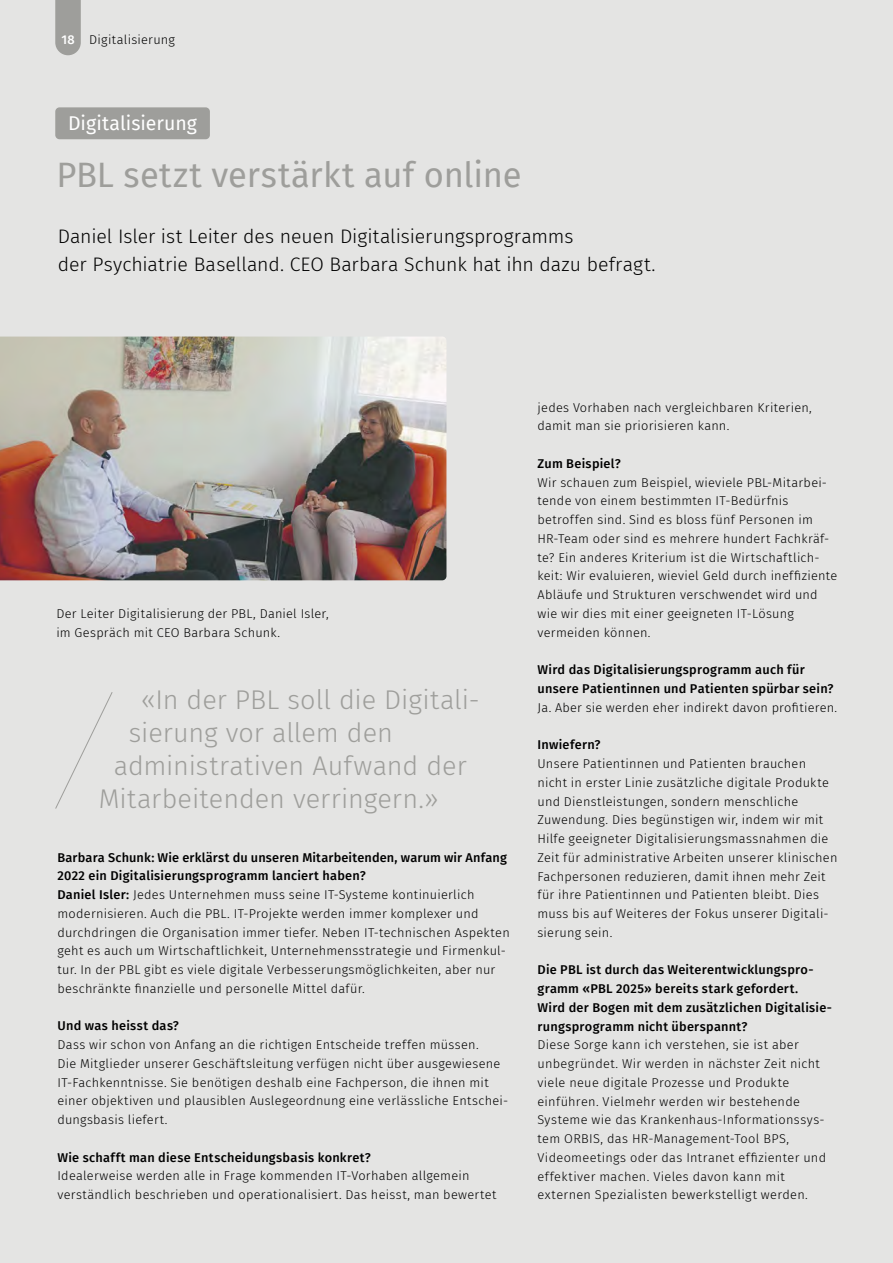
<style>
.page{position:relative;width:893px;height:1263px;background:#e4e4e3}
.page>*{position:absolute;margin:0;border:0;box-sizing:border-box;transform-origin:0 0}
.t1{font:34.5px "Fira Sans";color:#9e9e9b}
.t2{font:300 27px "Fira Sans";color:#9e9e9b}
.t3{font:300 19.5px/27.8px "Fira Sans";letter-spacing:-.005em;color:#000}
.t4{font:19.5px "Fira Sans";color:#fff}
.t5{font:300 12.75px/18.8px "Fira Sans";letter-spacing:.02em;color:#000}
.t6{font:500 12.75px/18.8px "Fira Sans";letter-spacing:.02em;color:#000}
.s1{font-weight:500;color:#fff}
.s2{font-weight:500}
</style>
<div class="page">
<svg style="left:55px;top:0;width:26px;height:55px"></svg>
<div style="left:55px;top:107px;width:155px;height:32px;background:#9e9e9b;border-radius:4px"></div>
<div style="left:55px;top:691px;width:58px;height:118px;background:#e4e4e3"></div>
<img style="left:0;top:337px;width:446px;height:243px">
<p class="t5" style="left:61px;top:30px;width:115px"><span class="s1">18</span> Digitalisierung</p>
<h3 class="t4" style="left:68px;top:109px;width:130px">Digitalisierung</h3>
<h1 class="t1" style="left:56px;top:148px;width:467px">PBL setzt verstärkt auf online</h1>
<h3 class="t3" style="left:58px;top:222px;width:599px">Daniel Isler ist Leiter des neuen Digitalisierungsprogramms<br>der Psychiatrie Baselland. CEO Barbara Schunk hat ihn dazu befragt.</h3>
<p class="t5" style="left:56px;top:604px;width:274px">Der Leiter Digitalisierung der PBL, Daniel Isler, im Gespräch mit CEO Barbara Schunk.</p>
<h2 class="t2" style="left:141px;top:680px;width:340px">«In der PBL soll die Digitali-</h2>
<h2 class="t2" style="left:129px;top:713px;width:266px">sierung vor allem den</h2>
<h2 class="t2" style="left:114px;top:746px;width:354px">administrativen Aufwand der</h2>
<h2 class="t2" style="left:99px;top:779px;width:342px">Mitarbeitenden verringern.»</h2>
<p class="t5" style="left:57px;top:848px;width:454px"><span class="s2">Barbara Schunk: Wie erklärst du unseren Mitarbeitenden, warum wir Anfang 2022 ein Digitalisierungsprogramm lanciert haben?<br>Daniel Isler:</span> Jedes Unternehmen muss seine IT-Systeme kontinuierlich modernisieren. Auch die PBL. IT-Projekte werden immer komplexer und durchdringen die Organisation immer tiefer. Neben IT-technischen Aspekten geht es auch um Wirtschaftlichkeit, Unternehmensstrategie und Firmenkul&shy;tur. In der PBL gibt es viele digitale Verbesserungsmöglichkeiten, aber nur beschränkte finanzielle und personelle Mittel dafür.</p>
<p class="t6" style="left:57px;top:1016px;width:123px">Und was heisst das?</p>
<p class="t5" style="left:57px;top:1035px;width:452px">Dass wir schon von Anfang an die richtigen Entscheide treffen müssen.<br>Die Mitglieder unserer Geschäftsleitung verfügen nicht über ausgewiesene IT-Fachkenntnisse. Sie benötigen deshalb eine Fachperson, die ihnen mit einer objektiven und plausiblen Auslegeordnung eine verlässliche Entschei&shy;dungsbasis liefert.</p>
<p class="t6" style="left:57px;top:1147px;width:315px">Wie schafft man diese Entscheidungsbasis konkret?</p>
<p class="t5" style="left:57px;top:1166px;width:440px">Idealerweise werden alle in Frage kommenden IT-Vorhaben allgemein verständlich beschrieben und operationalisiert. Das heisst, man bewertet</p>
<p class="t5" style="left:537px;top:398px;width:276px">jedes Vorhaben nach vergleichbaren Kriterien, damit man sie priorisieren kann.</p>
<p class="t6" style="left:537px;top:453px;width:85px">Zum Beispiel?</p>
<p class="t5" style="left:537px;top:473px;width:301px">Wir schauen zum Beispiel, wieviele PBL-Mitarbei&shy;tende von einem bestimmten IT-Bedürfnis betroffen sind. Sind es bloss fünf Personen im HR-Team oder sind es mehrere hundert Fachkräf&shy;te? Ein anderes Kriterium ist die Wirtschaftlich&shy;keit: Wir evaluieren, wieviel Geld durch ineffiziente Abläufe und Strukturen verschwendet wird und wie wir dies mit einer geeigneten IT-Lösung vermeiden können.</p>
<p class="t6" style="left:537px;top:660px;width:298px">Wird das Digitalisierungsprogramm auch für unsere Patientinnen und Patienten spürbar sein?</p>
<p class="t5" style="left:537px;top:698px;width:301px">Ja. Aber sie werden eher indirekt davon profitieren.</p>
<p class="t6" style="left:537px;top:735px;width:65px">Inwiefern?</p>
<p class="t5" style="left:537px;top:754px;width:301px">Unsere Patientinnen und Patienten brauchen nicht in erster Linie zusätzliche digitale Produkte und Dienstleistungen, sondern menschliche Zuwendung. Dies begünstigen wir, indem wir mit Hilfe geeigneter Digitalisierungsmassnahmen die Zeit für administrative Arbeiten unserer klinischen Fachpersonen reduzieren, damit ihnen mehr Zeit für ihre Patientinnen und Patienten bleibt. Dies muss bis auf Weiteres der Fokus unserer Digitali&shy;sierung sein.</p>
<p class="t6" style="left:537px;top:960px;width:296px">Die PBL ist durch das Weiterentwicklungspro&shy;gramm «PBL 2025» bereits stark gefordert.<br>Wird der Bogen mit dem zusätzlichen Digitalisie&shy;rungsprogramm nicht überspannt?</p>
<p class="t5" style="left:537px;top:1035px;width:290px">Diese Sorge kann ich verstehen, sie ist aber unbegründet. Wir werden in nächster Zeit nicht viele neue digitale Prozesse und Produkte einführen. Vielmehr werden wir bestehende Systeme wie das Krankenhaus-Informationssys&shy;tem ORBIS, das HR-Management-Tool BPS, Videomeetings oder das Intranet effizienter und effektiver machen. Vieles davon kann mit externen Spezialisten bewerkstelligt werden.</p>
</div>
